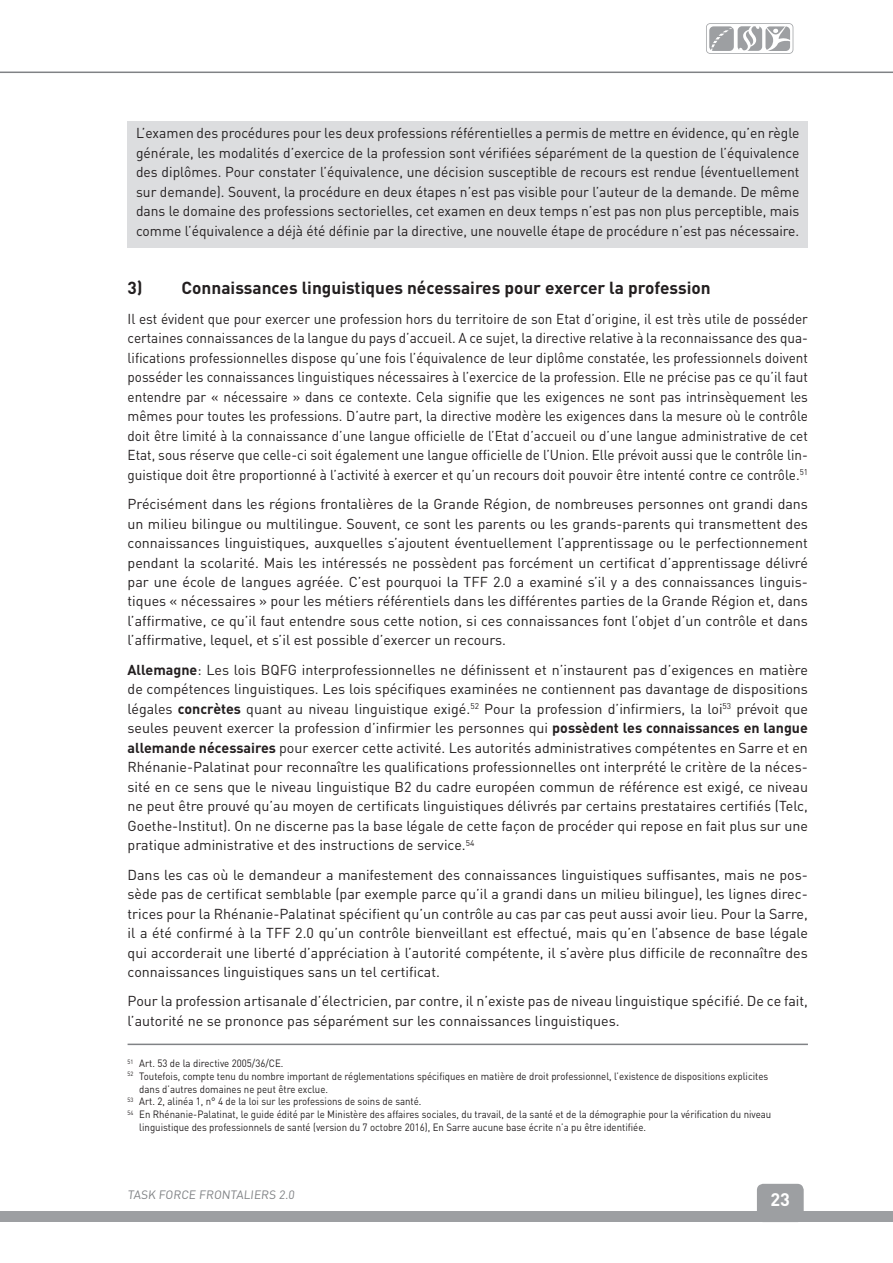
<style>
.page{position:relative;width:893px;height:1263px;background:#fff}
.page>*{position:absolute;margin:0;border:0;box-sizing:border-box;transform-origin:0 0}
.t1{font:700 18px "DIN Pro";color:#fff}
.t2{font:700 17.25px "DIN Pro";color:#231f20}
.t3{font:14.25px/19.5px "DIN Pro";color:#231f20;text-align:justify}
.t4{font:14.25px/19.5px "DIN Pro";color:#231f20;text-align:justify;scale:.95 1}
.t5{font:12px "DIN Pro";color:#808285}
.t6{font:10.5px "DIN Pro";color:#231f20;scale:.92 1}
.s1{font-weight:700}
</style>
<div class="page">
<div style="left:0;top:1211px;width:893px;height:11px;background:#9d9fa2"></div>
<div style="left:757px;top:1184px;width:47px;height:38px;background:#9d9fa2;border-radius:6px"></div>
<hr style="left:0;top:72px;width:893px;height:1px;background:#808285">
<svg style="left:706px;top:23px;width:87px;height:31px"></svg>
<div style="left:128px;top:121px;width:680px;height:126px;background:#dcdddf"></div>
<hr style="left:128px;top:1043px;width:680px;height:2px;background:#808285">
<p class="t3" style="left:136px;top:123px;width:665px">L’examen des procédures pour les deux professions référentielles a permis de mettre en évidence, qu’en règle générale, les modalités d’exercice de la profession sont vérifiées séparément de la question de l’équivalence des diplômes. Pour constater l’équivalence, une décision susceptible de recours est rendue (éventuellement sur demande). Souvent, la procédure en deux étapes n’est pas visible pour l’auteur de la demande. De même dans le domaine des professions sectorielles, cet examen en deux temps n’est pas non plus perceptible, mais comme l’équivalence a déjà été définie par la directive, une nouvelle étape de procédure n’est pas nécessaire.</p>
<p class="t2" style="left:128px;top:276px;width:585px">3) Connaissances linguistiques nécessaires pour exercer la profession</p>
<p class="t4" style="left:128px;top:308px;width:718px">Il est évident que pour exercer une profession hors du territoire de son Etat d’origine, il est très utile de posséder certaines connaissances de la langue du pays d’accueil. A ce sujet, la directive relative à la reconnaissance des qua&shy;lifications professionnelles dispose qu’une fois l’équivalence de leur diplôme constatée, les professionnels doivent posséder les connaissances linguistiques nécessaires à l’exercice de la profession. Elle ne précise pas ce qu’il faut entendre par « nécessaire » dans ce contexte. Cela signifie que les exigences ne sont pas intrinsèquement les mêmes pour toutes les professions. D’autre part, la directive modère les exigences dans la mesure où le contrôle doit être limité à la connaissance d’une langue officielle de l’Etat d’accueil ou d’une langue administrative de cet Etat, sous réserve que celle-ci soit également une langue officielle de l’Union. Elle prévoit aussi que le contrôle lin&shy;guistique doit être proportionné à l’activité à exercer et qu’un recours doit pouvoir être intenté contre ce contrôle.<sup>51</sup></p>
<p class="t3" style="left:128px;top:493px;width:682px">Précisément dans les régions frontalières de la Grande Région, de nombreuses personnes ont grandi dans un milieu bilingue ou multilingue. Souvent, ce sont les parents ou les grands-parents qui transmettent des connaissances linguistiques, auxquelles s’ajoutent éventuellement l’apprentissage ou le perfectionnement pendant la scolarité. Mais les intéressés ne possèdent pas forcément un certificat d’apprentissage délivré par une école de langues agréée. C’est pourquoi la TFF 2.0 a examiné s’il y a des connaissances linguis&shy;tiques « nécessaires » pour les métiers référentiels dans les différentes parties de la Grande Région et, dans l’affirmative, ce qu’il faut entendre sous cette notion, si ces connaissances font l’objet d’un contrôle et dans l’affirmative, lequel, et s’il est possible d’exercer un recours.</p>
<p class="t3" style="left:128px;top:659px;width:682px"><span class="s1">Allemagne</span>: Les lois BQFG interprofessionnelles ne définissent et n’instaurent pas d’exigences en matière de compétences linguistiques. Les lois spécifiques examinées ne contiennent pas davantage de dispositions légales <span class="s1">concrètes</span> quant au niveau linguistique exigé.<sup>52</sup> Pour la profession d’infirmiers, la loi<sup>53</sup> prévoit que seules peuvent exercer la profession d’infirmier les personnes qui <span class="s1">possèdent les connaissances en langue allemande nécessaires</span> pour exercer cette activité. Les autorités administratives compétentes en Sarre et en Rhénanie-Palatinat pour reconnaître les qualifications professionnelles ont interprété le critère de la néces&shy;sité en ce sens que le niveau linguistique B2 du cadre européen commun de référence est exigé, ce niveau ne peut être prouvé qu’au moyen de certificats linguistiques délivrés par certains prestataires certifiés (Telc, Goethe-Institut). On ne discerne pas la base légale de cette façon de procéder qui repose en fait plus sur une pratique administrative et des instructions de service.<sup>54</sup></p>
<p class="t3" style="left:128px;top:864px;width:682px">Dans les cas où le demandeur a manifestement des connaissances linguistiques suffisantes, mais ne pos&shy;sède pas de certificat semblable (par exemple parce qu’il a grandi dans un milieu bilingue), les lignes direc&shy;trices pour la Rhénanie-Palatinat spécifient qu’un contrôle au cas par cas peut aussi avoir lieu. Pour la Sarre, il a été confirmé à la TFF 2.0 qu’un contrôle bienveillant est effectué, mais qu’en l’absence de base légale qui accorderait une liberté d’appréciation à l’autorité compétente, il s’avère plus difficile de reconnaître des connaissances linguistiques sans un tel certificat.</p>
<p class="t3" style="left:128px;top:991px;width:682px">Pour la profession artisanale d’électricien, par contre, il n’existe pas de niveau linguistique spécifié. De ce fait, l’autorité ne se prononce pas séparément sur les connaissances linguistiques.</p>
<p class="t6" style="left:128px;top:1056px;width:171px"><sup>51</sup> Art. 53 de la directive 2005/36/CE.</p>
<p class="t6" style="left:128px;top:1069px;width:698px"><sup>52</sup> Toutefois, compte tenu du nombre important de réglementations spécifiques en matière de droit professionnel, l’existence de dispositions explicites</p>
<p class="t6" style="left:139px;top:1082px;width:207px">dans d’autres domaines ne peut être exclue.</p>
<p class="t6" style="left:128px;top:1094px;width:321px"><sup>53</sup> Art. 2, alinéa 1, n° 4 de la loi sur les professions de soins de santé.</p>
<p class="t6" style="left:128px;top:1107px;width:701px"><sup>54</sup> En Rhénanie-Palatinat, le guide édité par le Ministère des affaires sociales, du travail, de la santé et de la démographie pour la vérification du niveau</p>
<p class="t6" style="left:139px;top:1120px;width:552px">linguistique des professionnels de santé (version du 7 octobre 2016), En Sarre aucune base écrite n’a pu être identifiée.</p>
<p class="t5" style="left:128px;top:1186px;width:170px">TASK FORCE FRONTALIERS 2.0</p>
<p class="t1" style="left:770px;top:1187px;width:21px">23</p>
</div>
